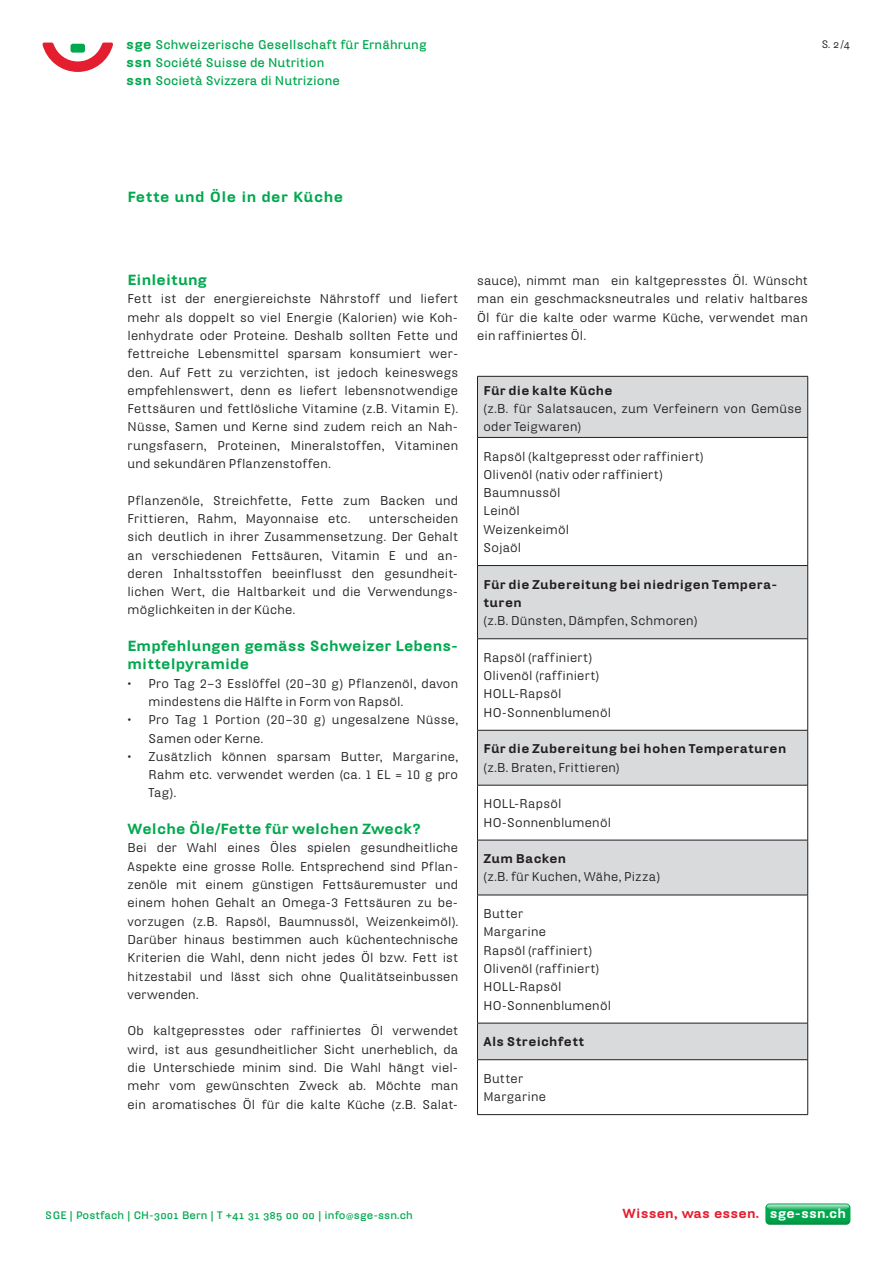
<style>
.page{position:relative;width:893px;height:1263px;background:#fff}
.page>*{position:absolute;margin:0;border:0;box-sizing:border-box;transform-origin:0 0}
._02_Fliesstext_82_hy{font:900 14.25px/18.3px "Hydra Text";letter-spacing:.01em;color:#00a84e}
._01_Headline_95_Hydr{font:900 14.25px "Hydra Text";letter-spacing:.03em;color:#00a84e}
.t1{font:900 12.75px "Hydra Text";letter-spacing:.01em;color:#e41d2f}
._02_Fliesstext_82_hy-2{font:12.3px/18.3px "Hydra Text";letter-spacing:.015em;color:#231f20;text-align:justify}
._02_Fliesstext_82_hy-3{font:900 12.3px "Hydra Text";letter-spacing:.02em;color:#231f20}
.t2{font:700 12.3px/18px "Hydra Text";letter-spacing:.005em;color:#00a84e}
.t3{font:700 10.5px "Hydra Text";letter-spacing:.01em;color:#00a84e}
.t4{font:10.5px "Hydra Text";color:#231f20}
.s1{font-weight:900;font-size:13.05px}
.s2{font-family:"Hydra Text Regular Expert"}
.s3{font-family:"Hydra Text Bold Expert";font-weight:400}
.s4{font-weight:400}
.s5{color:#fff}
</style>
<div class="page">
<svg style="left:43px;top:43px;width:70px;height:29px"></svg>
<svg style="left:765px;top:1203px;width:85px;height:22px;background:#24af64"></svg>
<svg style="left:478px;top:377px;width:329px;height:682px"></svg>
<hr style="left:477px;top:376px;width:331px;height:1px;background:#231f20">
<hr style="left:477px;top:376px;width:1px;height:61px;background:#231f20">
<hr style="left:807px;top:376px;width:1px;height:61px;background:#231f20">
<hr style="left:477px;top:437px;width:331px;height:1px;background:#231f20">
<hr style="left:477px;top:438px;width:1px;height:127px;background:#231f20">
<hr style="left:807px;top:438px;width:1px;height:127px;background:#231f20">
<hr style="left:477px;top:565px;width:331px;height:1px;background:#231f20">
<hr style="left:477px;top:566px;width:1px;height:72px;background:#231f20">
<hr style="left:807px;top:566px;width:1px;height:72px;background:#231f20">
<hr style="left:477px;top:638px;width:331px;height:1px;background:#231f20">
<hr style="left:477px;top:639px;width:1px;height:91px;background:#231f20">
<hr style="left:807px;top:639px;width:1px;height:91px;background:#231f20">
<hr style="left:477px;top:730px;width:331px;height:1px;background:#231f20">
<hr style="left:477px;top:730px;width:1px;height:55px;background:#231f20">
<hr style="left:807px;top:730px;width:1px;height:55px;background:#231f20">
<hr style="left:477px;top:785px;width:331px;height:1px;background:#231f20">
<hr style="left:477px;top:785px;width:1px;height:55px;background:#231f20">
<hr style="left:807px;top:785px;width:1px;height:55px;background:#231f20">
<hr style="left:477px;top:840px;width:331px;height:1px;background:#231f20">
<hr style="left:477px;top:840px;width:1px;height:55px;background:#231f20">
<hr style="left:807px;top:840px;width:1px;height:55px;background:#231f20">
<hr style="left:477px;top:895px;width:331px;height:1px;background:#231f20">
<hr style="left:477px;top:895px;width:1px;height:128px;background:#231f20">
<hr style="left:807px;top:895px;width:1px;height:128px;background:#231f20">
<hr style="left:477px;top:1023px;width:331px;height:1px;background:#231f20">
<hr style="left:477px;top:1023px;width:1px;height:36px;background:#231f20">
<hr style="left:807px;top:1023px;width:1px;height:36px;background:#231f20">
<hr style="left:477px;top:1059px;width:331px;height:1px;background:#231f20">
<hr style="left:477px;top:1060px;width:1px;height:54px;background:#231f20">
<hr style="left:807px;top:1060px;width:1px;height:54px;background:#231f20">
<hr style="left:477px;top:1114px;width:331px;height:1px;background:#231f20">
<p class="t2" style="left:126px;top:35px;width:302px"><span class="s1">sge</span> Schweizerische Gesellschaft für Ernährung <span class="s1">ssn</span> Société Suisse de Nutrition<br><span class="s1">ssn</span> Società Svizzera di Nutrizione</p>
<p class="t4" style="left:821px;top:38px;width:31px">S. <span class="s2">2</span> /<span class="s2">4</span></p>
<p class="_01_Headline_95_Hydr" style="left:128px;top:188px;width:217px">Fette und Öle in der Küche</p>
<p class="_02_Fliesstext_82_hy" style="left:128px;top:270px;width:81px">Einleitung</p>
<p class="_02_Fliesstext_82_hy-2" style="left:128px;top:289px;width:332px">Fett ist der energiereichste Nährstoff und liefert mehr als doppelt so viel Energie (Kalorien) wie Koh&shy;lenhydrate oder Proteine. Deshalb sollten Fette und fettreiche Lebensmittel sparsam konsumiert wer&shy;den. Auf Fett zu verzichten, ist jedoch keineswegs empfehlenswert, denn es liefert lebensnotwendige Fettsäuren und fettlösliche Vitamine (z.B. Vitamin E).<br>Nüsse, Samen und Kerne sind zudem reich an Nah&shy;rungsfasern, Proteinen, Mineralstoffen, Vitaminen und sekundären Pflanzenstoffen.</p>
<p class="_02_Fliesstext_82_hy-2" style="left:128px;top:491px;width:332px">Pflanzenöle, Streichfette, Fette zum Backen und<br>Frittieren, Rahm, Mayonnaise etc.</p>
<p class="_02_Fliesstext_82_hy-2" style="left:128px;top:509px;width:332px;text-indent:241px">unterscheiden sich deutlich in ihrer Zusammensetzung. Der Gehalt an verschiedenen Fettsäuren, Vitamin E und an&shy;deren Inhaltsstoffen beeinflusst den gesundheit&shy;lichen Wert, die Haltbarkeit und die Verwendungs&shy;möglichkeiten in der Küche.</p>
<p class="_02_Fliesstext_82_hy" style="left:128px;top:636px;width:332px">Empfehlungen gemäss Schweizer Lebens&shy;mittelpyramide</p>
<p class="_02_Fliesstext_82_hy-2" style="left:149px;top:674px;width:311px;text-indent:-21px">• Pro Tag 2–3 Esslöffel (20–30 g) Pflanzenöl, davon mindestens die Hälfte in Form von Rapsöl.</p>
<p class="_02_Fliesstext_82_hy-2" style="left:149px;top:710px;width:311px;text-indent:-21px">• Pro Tag 1 Portion (20–30 g) ungesalzene Nüsse,<br>Samen oder Kerne.</p>
<p class="_02_Fliesstext_82_hy-2" style="left:149px;top:747px;width:311px;text-indent:-21px">• Zusätzlich können sparsam Butter, Margarine, Rahm etc. verwendet werden (ca. 1 EL = 10 g pro Tag).</p>
<p class="_02_Fliesstext_82_hy" style="left:128px;top:819px;width:295px">Welche Öle/Fette für welchen Zweck?</p>
<p class="_02_Fliesstext_82_hy-2" style="left:128px;top:838px;width:332px">Bei der Wahl eines Öles spielen gesundheitliche Aspekte eine grosse Rolle. Entsprechend sind Pflan&shy;zenöle mit einem günstigen Fettsäuremuster und einem hohen Gehalt an Omega-3 Fettsäuren zu be&shy;vorzugen (z.B. Rapsöl, Baumnussöl, Weizenkeimöl).<br>Darüber hinaus bestimmen auch küchentechnische Kriterien die Wahl, denn nicht jedes Öl bzw. Fett ist hitzestabil und lässt sich ohne Qualitätseinbussen verwenden.</p>
<p class="_02_Fliesstext_82_hy-2" style="left:128px;top:1021px;width:332px">Ob kaltgepresstes oder raffiniertes Öl verwendet wird, ist aus gesundheitlicher Sicht unerheblich, da die Unterschiede minim sind. Die Wahl hängt viel&shy;mehr vom gewünschten Zweck ab. Möchte man ein aromatisches Öl für die kalte Küche (z.B. Salat-</p>
<p class="_02_Fliesstext_82_hy-2" style="left:477px;top:271px;width:332px">sauce), nimmt man ein kaltgepresstes Öl. Wünscht man ein geschmacksneutrales und relativ haltbares Öl für die kalte oder warme Küche, verwendet man ein raffiniertes Öl.</p>
<p class="_02_Fliesstext_82_hy-3" style="left:483px;top:382px;width:131px">Für die kalte Küche</p>
<p class="_02_Fliesstext_82_hy-2" style="left:483px;top:399px;width:320px">(z.B. für Salatsaucen, zum Verfeinern von Gemüse oder Teigwaren)</p>
<p class="_02_Fliesstext_82_hy-2" style="left:483px;top:447px;width:222px">Rapsöl (kaltgepresst oder raffiniert)</p>
<p class="_02_Fliesstext_82_hy-2" style="left:483px;top:465px;width:181px">Olivenöl (nativ oder raffiniert)</p>
<p class="_02_Fliesstext_82_hy-2" style="left:483px;top:483px;width:78px">Baumnussöl</p>
<p class="_02_Fliesstext_82_hy-2" style="left:483px;top:502px;width:38px">Leinöl</p>
<p class="_02_Fliesstext_82_hy-2" style="left:483px;top:520px;width:87px">Weizenkeimöl</p>
<p class="_02_Fliesstext_82_hy-2" style="left:483px;top:538px;width:39px">Sojaöl</p>
<p class="_02_Fliesstext_82_hy-3" style="left:483px;top:576px;width:295px">Für die Zubereitung bei niedrigen Tempera-</p>
<p class="_02_Fliesstext_82_hy-3" style="left:483px;top:594px;width:40px">turen</p>
<p class="_02_Fliesstext_82_hy-2" style="left:483px;top:611px;width:215px">(z.B. Dünsten, Dämpfen, Schmoren)</p>
<p class="_02_Fliesstext_82_hy-2" style="left:483px;top:648px;width:110px">Rapsöl (raffiniert)</p>
<p class="_02_Fliesstext_82_hy-2" style="left:483px;top:666px;width:117px">Olivenöl (raffiniert)</p>
<p class="_02_Fliesstext_82_hy-2" style="left:483px;top:685px;width:79px">HOLL-Rapsöl</p>
<p class="_02_Fliesstext_82_hy-2" style="left:483px;top:703px;width:129px">HO-Sonnenblumenöl</p>
<p class="_02_Fliesstext_82_hy-3" style="left:483px;top:741px;width:304px">Für die Zubereitung bei hohen Temperaturen</p>
<p class="_02_Fliesstext_82_hy-2" style="left:483px;top:758px;width:138px">(z.B. Braten, Frittieren)</p>
<p class="_02_Fliesstext_82_hy-2" style="left:483px;top:794px;width:79px">HOLL-Rapsöl</p>
<p class="_02_Fliesstext_82_hy-2" style="left:483px;top:813px;width:129px">HO-Sonnenblumenöl</p>
<p class="_02_Fliesstext_82_hy-3" style="left:483px;top:851px;width:84px">Zum Backen</p>
<p class="_02_Fliesstext_82_hy-2" style="left:483px;top:868px;width:178px">(z.B. für Kuchen, Wähe, Pizza)</p>
<p class="_02_Fliesstext_82_hy-2" style="left:483px;top:904px;width:41px">Butter</p>
<p class="_02_Fliesstext_82_hy-2" style="left:483px;top:922px;width:64px">Margarine</p>
<p class="_02_Fliesstext_82_hy-2" style="left:483px;top:941px;width:110px">Rapsöl (raffiniert)</p>
<p class="_02_Fliesstext_82_hy-2" style="left:483px;top:959px;width:117px">Olivenöl (raffiniert)</p>
<p class="_02_Fliesstext_82_hy-2" style="left:483px;top:977px;width:79px">HOLL-Rapsöl</p>
<p class="_02_Fliesstext_82_hy-2" style="left:483px;top:996px;width:129px">HO-Sonnenblumenöl</p>
<p class="_02_Fliesstext_82_hy-3" style="left:483px;top:1034px;width:102px">Als Streichfett</p>
<p class="_02_Fliesstext_82_hy-2" style="left:483px;top:1069px;width:41px">Butter</p>
<p class="_02_Fliesstext_82_hy-2" style="left:483px;top:1087px;width:64px">Margarine</p>
<p class="t3" style="left:46px;top:1208px;width:369px">SGE | Postfach | CH-<span class="s3">3001</span> Bern | T +<span class="s3">41 31 385 00 00</span> | info<span class="s4">@</span>sge-ssn.ch</p>
<p class="t1" style="left:623px;top:1205px;width:225px">Wissen, was essen. <span class="s5">sge-ssn.ch</span></p>
</div>
